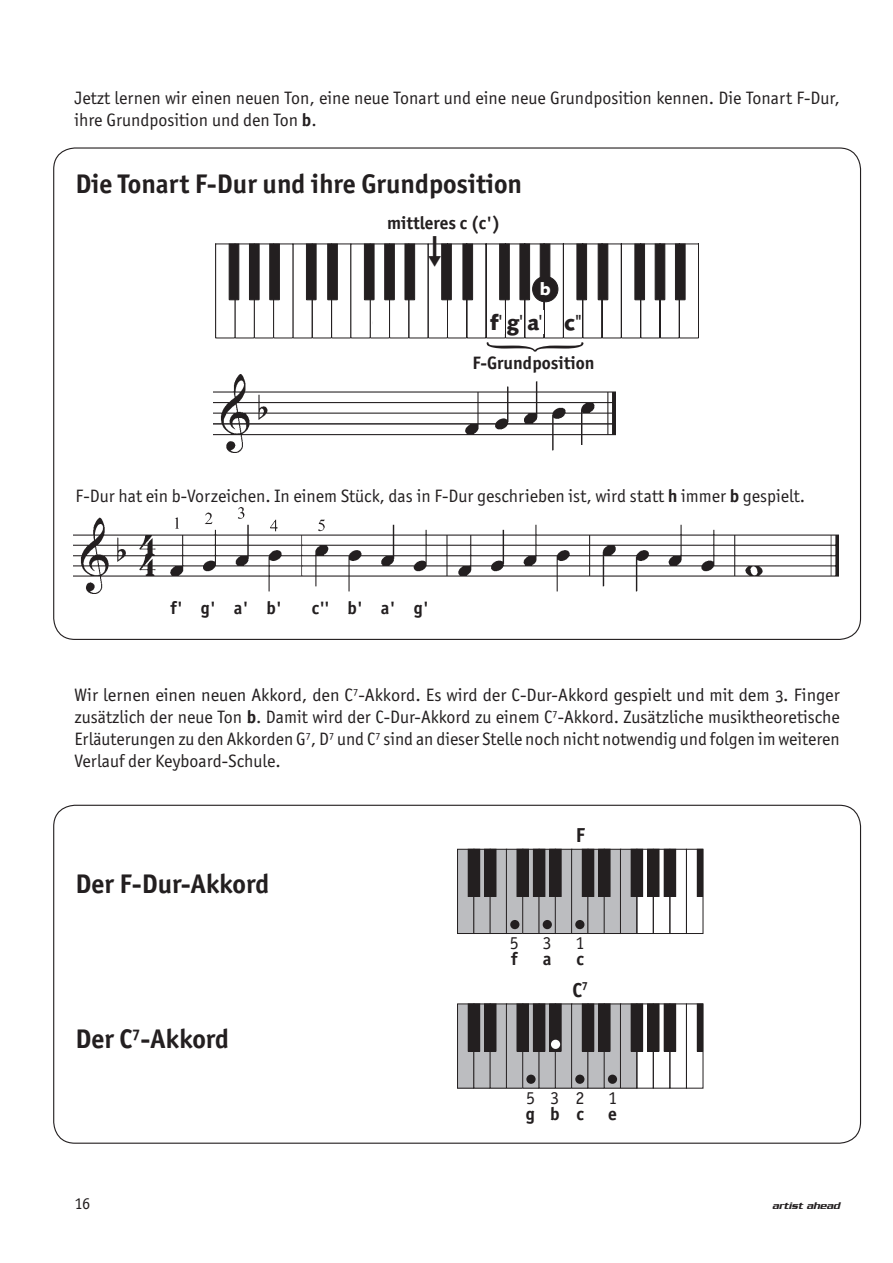
<style>
.page{position:relative;width:893px;height:1263px;background:#fff}
.page>*{position:absolute;margin:0;border:0;box-sizing:border-box;transform-origin:0 0}
.t1{font:700 27px "Officina Sans ITC Std";color:#231f20}
.t2{font:700 20.25px "Officina Sans ITC Std";color:#231f20}
.t3{font:18.15px "Officina Sans ITC Std";color:#231f20}
.t4{font:700 18.15px "Officina Sans ITC Std";color:#231f20}
.t5{font:18px/22px "Officina Sans ITC Std";color:#231f20}
.t6{font:700 18px "Officina Sans ITC Std";color:#231f20}
.t7{font:18px "Saxony";color:#231f20}
.t8{font:800 18px "Saxony";color:#fff}
.t9{font:16.5px "Officina Sans ITC Std";color:#231f20}
.t10{font:italic 500 10.5px "Serpentine";color:#231f20}
.s1{font-weight:700}
.s2{font-weight:800;font-size:22.5px}
</style>
<div class="page">
<svg style="left:487px;top:342px;width:96px;height:10px"></svg>
<svg style="left:452px;top:244px;width:247px;height:94px"></svg>
<div style="left:448px;top:310px;width:18px;height:24px;background:#fff"></div>
<div style="left:470px;top:310px;width:14px;height:24px;background:#fff"></div>
<div style="left:488px;top:310px;width:17px;height:24px;background:#fff"></div>
<div style="left:506px;top:310px;width:18px;height:24px;background:#fff"></div>
<div style="left:564px;top:310px;width:18px;height:24px;background:#fff"></div>
<div style="left:526px;top:310px;width:18px;height:24px;background:#fff"></div>
<div style="left:533px;top:276px;width:25px;height:26px;background:#231f20;border-radius:50%"></div>
<div style="left:532px;top:276px;width:26px;height:26px;border:1px solid #231f20;border-radius:50%"></div>
<img style="left:214px;top:375px;width:402px;height:77px">
<img style="left:73px;top:507px;width:766px;height:86px">
<div style="left:457px;top:849px;width:17px;height:84px;background:#bcbdc0"></div>
<div style="left:457px;top:849px;width:17px;height:85px;border:1px solid #231f20"></div>
<div style="left:474px;top:849px;width:16px;height:84px;background:#bcbdc0"></div>
<div style="left:473px;top:849px;width:18px;height:85px;border:1px solid #231f20"></div>
<div style="left:490px;top:849px;width:17px;height:84px;background:#bcbdc0"></div>
<div style="left:506px;top:849px;width:17px;height:84px;background:#bcbdc0"></div>
<div style="left:506px;top:849px;width:17px;height:85px;border:1px solid #231f20"></div>
<div style="left:523px;top:849px;width:16px;height:84px;background:#bcbdc0"></div>
<div style="left:522px;top:849px;width:18px;height:85px;border:1px solid #231f20"></div>
<div style="left:539px;top:849px;width:17px;height:84px;background:#bcbdc0"></div>
<div style="left:543px;top:920px;width:9px;height:9px;background:#231f20;border-radius:50%"></div>
<div style="left:555px;top:849px;width:17px;height:84px;background:#bcbdc0"></div>
<div style="left:555px;top:849px;width:17px;height:85px;border:1px solid #231f20"></div>
<div style="left:572px;top:849px;width:16px;height:84px;background:#bcbdc0"></div>
<div style="left:571px;top:849px;width:18px;height:85px;border:1px solid #231f20"></div>
<div style="left:575px;top:920px;width:9px;height:9px;background:#231f20;border-radius:50%"></div>
<div style="left:588px;top:849px;width:16px;height:84px;background:#bcbdc0"></div>
<div style="left:587px;top:849px;width:18px;height:85px;border:1px solid #231f20"></div>
<div style="left:604px;top:849px;width:17px;height:84px;background:#bcbdc0"></div>
<div style="left:604px;top:849px;width:17px;height:85px;border:1px solid #231f20"></div>
<div style="left:468px;top:849px;width:12px;height:47px;background:#231f20"></div>
<div style="left:484px;top:849px;width:12px;height:47px;background:#231f20"></div>
<div style="left:517px;top:849px;width:11px;height:47px;background:#231f20"></div>
<div style="left:517px;top:849px;width:12px;height:48px;border:1px solid #231f20"></div>
<div style="left:533px;top:849px;width:12px;height:47px;background:#231f20"></div>
<div style="left:550px;top:849px;width:11px;height:47px;background:#231f20"></div>
<div style="left:549px;top:849px;width:13px;height:48px;border:1px solid #231f20"></div>
<div style="left:582px;top:849px;width:12px;height:47px;background:#231f20"></div>
<div style="left:599px;top:849px;width:11px;height:47px;background:#231f20"></div>
<div style="left:598px;top:849px;width:12px;height:48px;border:1px solid #231f20"></div>
<div style="left:620px;top:849px;width:17px;height:84px;background:#bcbdc0"></div>
<div style="left:620px;top:849px;width:17px;height:85px;border:1px solid #231f20"></div>
<div style="left:636px;top:849px;width:18px;height:85px;border:1px solid #231f20"></div>
<div style="left:510px;top:920px;width:9px;height:9px;background:#231f20;border-radius:50%"></div>
<div style="left:631px;top:849px;width:12px;height:47px;background:#231f20"></div>
<div style="left:653px;top:849px;width:17px;height:85px;border:1px solid #231f20"></div>
<div style="left:647px;top:849px;width:12px;height:47px;background:#231f20"></div>
<div style="left:664px;top:849px;width:12px;height:47px;background:#231f20"></div>
<div style="left:669px;top:849px;width:18px;height:85px;border:1px solid #231f20"></div>
<div style="left:697px;top:849px;width:6px;height:47px;background:#231f20"></div>
<div style="left:686px;top:849px;width:17px;height:85px;border:1px solid #231f20"></div>
<div style="left:457px;top:1004px;width:17px;height:84px;background:#bcbdc0"></div>
<div style="left:457px;top:1003px;width:17px;height:85px;border:1px solid #231f20"></div>
<div style="left:474px;top:1004px;width:16px;height:84px;background:#bcbdc0"></div>
<div style="left:473px;top:1003px;width:18px;height:85px;border:1px solid #231f20"></div>
<div style="left:490px;top:1004px;width:17px;height:84px;background:#bcbdc0"></div>
<div style="left:506px;top:1004px;width:17px;height:84px;background:#bcbdc0"></div>
<div style="left:506px;top:1003px;width:17px;height:85px;border:1px solid #231f20"></div>
<div style="left:523px;top:1004px;width:16px;height:84px;background:#bcbdc0"></div>
<div style="left:522px;top:1003px;width:18px;height:85px;border:1px solid #231f20"></div>
<div style="left:526px;top:1074px;width:10px;height:10px;background:#231f20;border-radius:50%"></div>
<div style="left:539px;top:1004px;width:17px;height:84px;background:#bcbdc0"></div>
<div style="left:555px;top:1004px;width:17px;height:84px;background:#bcbdc0"></div>
<div style="left:555px;top:1003px;width:17px;height:85px;border:1px solid #231f20"></div>
<div style="left:572px;top:1004px;width:16px;height:84px;background:#bcbdc0"></div>
<div style="left:571px;top:1003px;width:18px;height:85px;border:1px solid #231f20"></div>
<div style="left:575px;top:1074px;width:9px;height:10px;background:#231f20;border-radius:50%"></div>
<div style="left:588px;top:1004px;width:16px;height:84px;background:#bcbdc0"></div>
<div style="left:587px;top:1003px;width:18px;height:85px;border:1px solid #231f20"></div>
<div style="left:604px;top:1004px;width:17px;height:84px;background:#bcbdc0"></div>
<div style="left:604px;top:1003px;width:17px;height:85px;border:1px solid #231f20"></div>
<div style="left:608px;top:1074px;width:9px;height:10px;background:#231f20;border-radius:50%"></div>
<div style="left:468px;top:1004px;width:12px;height:47px;background:#231f20"></div>
<div style="left:484px;top:1004px;width:12px;height:47px;background:#231f20"></div>
<div style="left:517px;top:1004px;width:11px;height:47px;background:#231f20"></div>
<div style="left:517px;top:1003px;width:12px;height:48px;border:1px solid #231f20"></div>
<div style="left:533px;top:1004px;width:12px;height:47px;background:#231f20"></div>
<div style="left:550px;top:1004px;width:11px;height:47px;background:#231f20"></div>
<div style="left:549px;top:1003px;width:13px;height:48px;border:1px solid #231f20"></div>
<div style="left:551px;top:1040px;width:9px;height:9px;background:#fff;border-radius:50%"></div>
<div style="left:582px;top:1004px;width:12px;height:47px;background:#231f20"></div>
<div style="left:599px;top:1004px;width:11px;height:47px;background:#231f20"></div>
<div style="left:598px;top:1003px;width:12px;height:48px;border:1px solid #231f20"></div>
<div style="left:620px;top:1004px;width:17px;height:84px;background:#bcbdc0"></div>
<div style="left:620px;top:1003px;width:17px;height:85px;border:1px solid #231f20"></div>
<div style="left:636px;top:1003px;width:18px;height:85px;border:1px solid #231f20"></div>
<div style="left:631px;top:1004px;width:12px;height:47px;background:#231f20"></div>
<div style="left:653px;top:1003px;width:17px;height:85px;border:1px solid #231f20"></div>
<div style="left:647px;top:1004px;width:12px;height:47px;background:#231f20"></div>
<div style="left:664px;top:1004px;width:12px;height:47px;background:#231f20"></div>
<div style="left:669px;top:1003px;width:18px;height:85px;border:1px solid #231f20"></div>
<div style="left:697px;top:1004px;width:6px;height:47px;background:#231f20"></div>
<div style="left:686px;top:1003px;width:17px;height:85px;border:1px solid #231f20"></div>
<svg style="left:215px;top:243px;width:237px;height:95px"></svg>
<p class="t5" style="left:74px;top:87px;width:767px">Jetzt lernen wir einen neuen Ton, eine neue Tonart und eine neue Grundposition kennen. Die Tonart F-Dur, ihre Grundposition und den Ton <span class="s1">b</span>.</p>
<h1 class="t1" style="left:76px;top:167px;width:448px">Die Tonart F-Dur und ihre Grundposition</h1>
<p class="t6" style="left:387px;top:212px;width:115px">mittleres c (c')</p>
<p class="t8" style="left:540px;top:279px;width:12px">b</p>
<p class="t7" style="left:490px;top:311px;width:93px"><span class="s2">f</span>' <span class="s2">g</span>' <span class="s2">a</span>' <span class="s2">c</span>''</p>
<p class="t6" style="left:472px;top:352px;width:123px">F-Grundposition</p>
<p class="t5" style="left:76px;top:485px;width:731px">F-Dur hat ein b-Vorzeichen. In einem Stück, das in F-Dur geschrieben ist, wird statt <span class="s1">h</span> immer <span class="s1">b</span> gespielt.</p>
<p class="t6" style="left:171px;top:596px;width:113px">f' g' a' b'</p>
<p class="t6" style="left:312px;top:596px;width:119px">c'' b' a' g'</p>
<p class="t5" style="left:74px;top:684px;width:767px;text-align:justify">Wir lernen einen neuen Akkord, den C<sup>7</sup>-Akkord. Es wird der C-Dur-Akkord gespielt und mit dem 3. Finger zusätzlich der neue Ton <span class="s1">b</span>. Damit wird der C-Dur-Akkord zu einem C<sup>7</sup>-Akkord. Zusätzliche musiktheoretische Erläuterungen zu den Akkorden G<sup>7</sup>, D<sup>7</sup> und C<sup>7</sup> sind an dieser Stelle noch nicht notwendig und folgen im weiteren Verlauf der Keyboard-Schule.</p>
<h1 class="t1" style="left:76px;top:867px;width:195px">Der F-Dur-Akkord</h1>
<h1 class="t1" style="left:76px;top:1022px;width:155px">Der C<sup>7</sup>-Akkord</h1>
<p class="t2" style="left:576px;top:823px;width:11px">F</p>
<p class="t3" style="left:543px;top:933px;width:11px">3</p>
<p class="t4" style="left:543px;top:948px;width:10px">a</p>
<p class="t3" style="left:510px;top:933px;width:11px">5</p>
<p class="t3" style="left:575px;top:933px;width:11px">1</p>
<p class="t4" style="left:511px;top:948px;width:8px">f</p>
<p class="t4" style="left:576px;top:948px;width:9px">c</p>
<p class="t2" style="left:572px;top:977px;width:17px">C<sup>7</sup></p>
<p class="t3" style="left:526px;top:1087px;width:11px">5</p>
<p class="t3" style="left:575px;top:1087px;width:11px">2</p>
<p class="t3" style="left:550px;top:1087px;width:11px">3</p>
<p class="t3" style="left:608px;top:1087px;width:11px">1</p>
<p class="t4" style="left:550px;top:1102px;width:11px">b</p>
<p class="t4" style="left:526px;top:1102px;width:11px">g</p>
<p class="t4" style="left:576px;top:1102px;width:9px">c</p>
<p class="t4" style="left:608px;top:1102px;width:10px">e</p>
<p class="t9" style="left:74px;top:1194px;width:17px">16</p>
<p class="t10" style="left:772px;top:1200px;width:69px">artist ahead</p>
</div>
